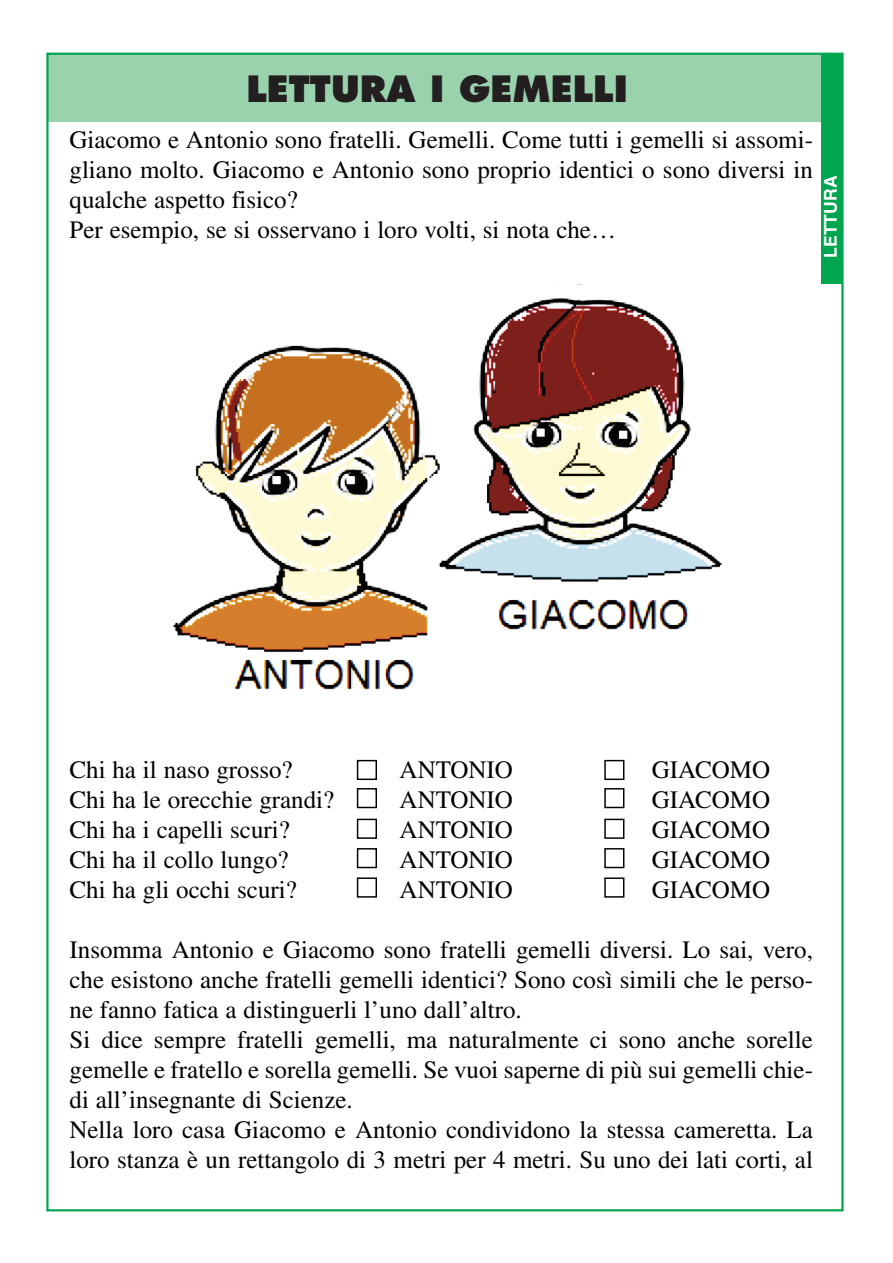
<style>
.page{position:relative;width:893px;height:1263px;background:#fff}
.page>*{position:absolute;margin:0;border:0;box-sizing:border-box;transform-origin:0 0}
.t1{font:800 35.25px "Futura";color:#231f20}
.t2{font:25.05px/30px "Times";color:#000}
.t3{font:700 17.7px "Helvetica";color:#fff}
</style>
<div class="page">
<div style="left:47px;top:54px;width:795px;height:68px;background:#9ad2ae"></div>
<div style="left:821px;top:54px;width:21px;height:230px;background:#00a54f"></div>
<img style="left:173px;top:298px;width:550px;height:392px">
<svg style="left:356px;top:759px;width:269px;height:139px"></svg>
<h1 class="t1" style="left:246px;top:74px;width:383px">LETTURA I GEMELLI</h1>
<p class="t2" style="left:70px;top:127px;width:745px">Giacomo e Antonio sono fratelli. Gemelli. Come tutti i gemelli si assomi&shy;gliano molto. Giacomo e Antonio sono proprio identici o sono diversi in qualche aspetto fisico?<br>Per esempio, se si osservano i loro volti, si nota che…</p>
<p class="t3" style="left:824px;top:258px;width:84px;rotate:-90deg">LETTURA</p>
<p class="t2" style="left:70px;top:757px;width:225px">Chi ha il naso grosso?</p>
<p class="t2" style="left:400px;top:757px;width:115px">ANTONIO</p>
<p class="t2" style="left:652px;top:757px;width:120px">GIACOMO</p>
<p class="t2" style="left:70px;top:787px;width:266px">Chi ha le orecchie grandi?</p>
<p class="t2" style="left:400px;top:787px;width:115px">ANTONIO</p>
<p class="t2" style="left:652px;top:787px;width:120px">GIACOMO</p>
<p class="t2" style="left:70px;top:817px;width:222px">Chi ha i capelli scuri?</p>
<p class="t2" style="left:400px;top:817px;width:115px">ANTONIO</p>
<p class="t2" style="left:652px;top:817px;width:120px">GIACOMO</p>
<p class="t2" style="left:70px;top:847px;width:221px">Chi ha il collo lungo?</p>
<p class="t2" style="left:400px;top:847px;width:115px">ANTONIO</p>
<p class="t2" style="left:652px;top:847px;width:120px">GIACOMO</p>
<p class="t2" style="left:70px;top:877px;width:229px">Chi ha gli occhi scuri?</p>
<p class="t2" style="left:400px;top:877px;width:115px">ANTONIO</p>
<p class="t2" style="left:652px;top:877px;width:120px">GIACOMO</p>
<p class="t2" style="left:70px;top:937px;width:745px">Insomma Antonio e Giacomo sono fratelli gemelli diversi. Lo sai, vero, che esistono anche fratelli gemelli identici? Sono così simili che le perso&shy;ne fanno fatica a distinguerli l’uno dall’altro.<br>Si dice sempre fratelli gemelli, ma naturalmente ci sono anche sorelle gemelle e fratello e sorella gemelli. Se vuoi saperne di più sui gemelli chie&shy;di all’insegnante di Scienze.<br>Nella loro casa Giacomo e Antonio condividono la stessa cameretta. La loro stanza è un rettangolo di 3 metri per 4 metri. Su uno dei lati corti, al</p>
</div>
